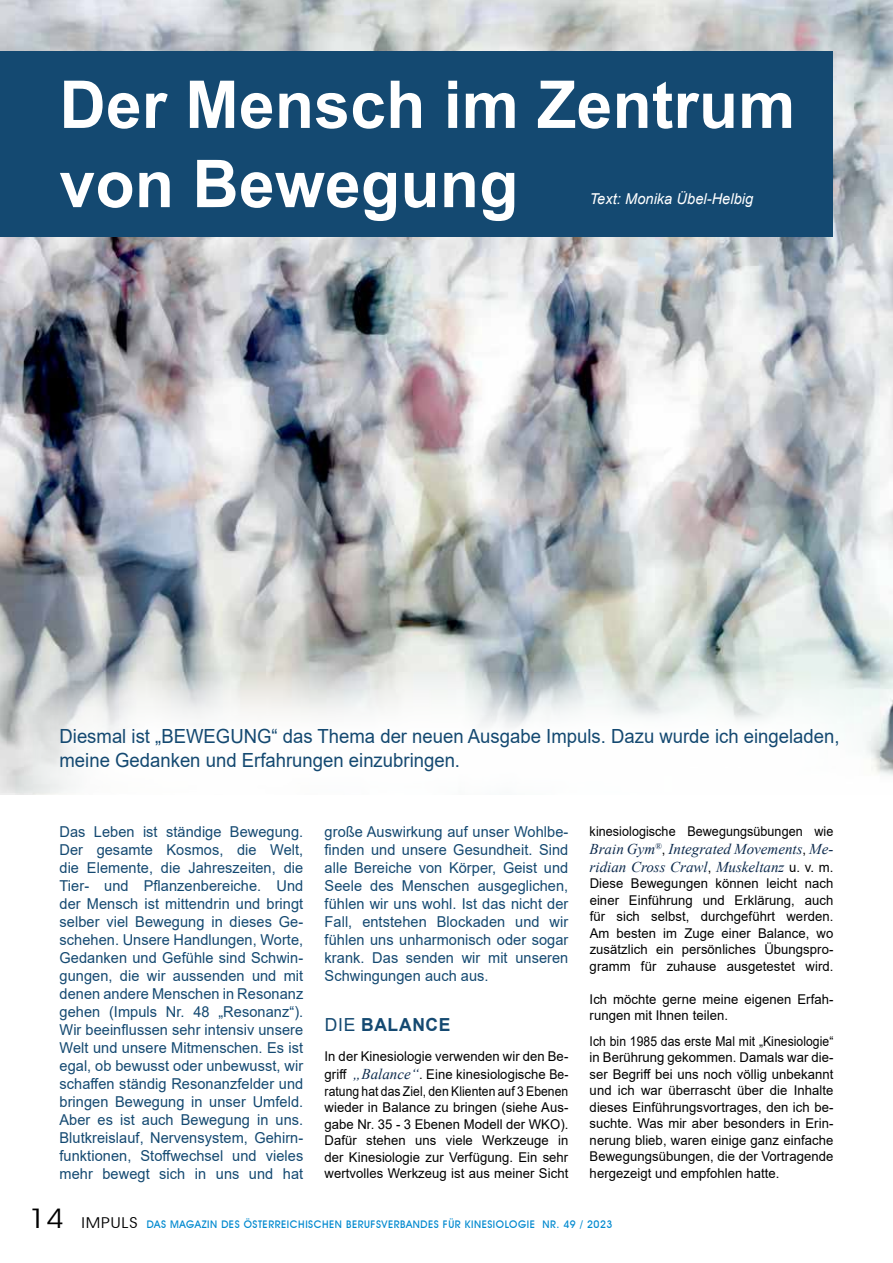
<style>
.page{position:relative;width:893px;height:1263px;background:#fff}
.page>*{position:absolute;margin:0;border:0;box-sizing:border-box;transform-origin:0 0}
.t1{font:700 66px/79.2px "Arial";letter-spacing:.005em;color:#fff}
.t2{font:19.5px/24px "Arial";color:#144971;scale:.95 1}
.t3{font:700 18px "Arial";letter-spacing:.04em;color:#144971}
.t4{font:15px/18px "Arial";letter-spacing:.005em;color:#144971;text-align:justify}
.t5{font:italic 15px/17.7px "Times New Roman";color:#0e2b4d}
.t6{font:italic 15px "Arial";letter-spacing:.005em;color:#fff}
.t7{font:13.5px/16.6px "Arial";letter-spacing:.005em;color:#000;text-align:justify}
.t8{font:13.5px/16.5px "Arial";letter-spacing:.005em;color:#000;text-align:justify;scale:.9 1}
.t9{font:13.5px "Arial";letter-spacing:.005em;color:#000;scale:.93 1}
.t10{font:500 10.5px "Avant Garde IT Cby BT";letter-spacing:.05em;color:#0089cf}
.s1{font-weight:400}
.s2{font-family:"Times New Roman";font-style:italic;font-size:15px;color:#0e2b4d}
.s3{font-family:"Arial";font-style:normal;font-size:13.5px;color:#000}
.s4{font-weight:400;font-size:27px;color:#000}
.s5{font-weight:400;font-size:15px;color:#000}
</style>
<div class="page">
<img style="left:0;top:0;width:893px;height:794px">
<svg style="left:17px;top:673px;width:859px;height:122px"></svg>
<div style="left:0;top:52px;width:833px;height:185px;background:#144971"></div>
<h1 class="t1" style="left:60px;top:66px;width:737px">Der Mensch im Zentrum von Bewegung</h1>
<p class="t6" style="left:590px;top:189px;width:165px">Text: Monika Übel-Helbig</p>
<h2 class="t2" style="left:60px;top:724px;width:823px">Diesmal ist „BEWEGUNG“ das Thema der neuen Ausgabe Impuls. Dazu wurde ich eingeladen, meine Gedanken und Erfahrungen einzubringen.</h2>
<p class="t4" style="left:60px;top:823px;width:245px">Das Leben ist ständige Bewegung.<br>Der gesamte Kosmos, die Welt, die Elemente, die Jahreszeiten, die Tier- und Pflanzenbereiche. Und der Mensch ist mittendrin und bringt selber viel Bewegung in dieses Ge&shy;schehen. Unsere Handlungen, Worte, Gedanken und Gefühle sind Schwin&shy;gungen, die wir aussenden und mit denen andere Menschen in Resonanz gehen (Impuls Nr. 48 „Resonanz“).<br>Wir beeinflussen sehr intensiv unsere Welt und unsere Mitmenschen. Es ist egal, ob bewusst oder unbewusst, wir schaffen ständig Resonanzfelder und bringen Bewegung in unser Umfeld.<br>Aber es ist auch Bewegung in uns.<br>Blutkreislauf, Nervensystem, Gehirn&shy;funktionen, Stoffwechsel und vieles mehr bewegt sich in uns und hat</p>
<p class="t4" style="left:325px;top:823px;width:245px">große Auswirkung auf unser Wohlbe&shy;finden und unsere Gesundheit. Sind alle Bereiche von Körper, Geist und Seele des Menschen ausgeglichen, fühlen wir uns wohl. Ist das nicht der Fall, entstehen Blockaden und wir fühlen uns unharmonisch oder sogar krank. Das senden wir mit unseren Schwingungen auch aus.</p>
<p class="t3" style="left:325px;top:1012px;width:127px"><span class="s1">Die</span> Balance</p>
<p class="t7" style="left:325px;top:1048px;width:245px">I n der Kinesiologie verwenden wir den Be&shy;griff <span class="s2">„Balance“</span>. Eine kinesiologische Be&shy;ratung hat das Ziel, den Klienten auf 3 Ebenen wieder in Balance zu bringen (siehe Aus&shy;gabe Nr. 35 - 3 Ebenen Modell der WKO).<br>Dafür stehen uns viele Werkzeuge in der Kinesiologie zur Verfügung. Ein sehr wertvolles Werkzeug ist aus meiner Sicht</p>
<p class="t9" style="left:590px;top:822px;width:264px">kinesiologische Bewegungsübungen wie</p>
<p class="t5" style="left:590px;top:840px;width:245px">Brain Gym<sup>®</sup><span class="s3">,</span> Integrated Movements<span class="s3">,</span> Me&shy;ridian Cross Crawl<span class="s3">,</span> Muskeltanz <span class="s3">u. v. m.</span></p>
<p class="t7" style="left:590px;top:875px;width:245px">Diese Bewegungen können leicht nach einer Einführung und Erklärung, auch für sich selbst, durchgeführt werden.<br>Am besten im Zuge einer Balance, wo zusätzlich ein persönliches Übungspro&shy;gramm für zuhause ausgetestet wird.</p>
<p class="t7" style="left:590px;top:990px;width:245px">Ich möchte gerne meine eigenen Erfah&shy;rungen mit I hnen teilen.</p>
<p class="t8" style="left:590px;top:1032px;width:272px">Ich bin 1985 das erste Mal mit „Kinesiologie“ in Berührung gekommen. Damals war die&shy;ser Begriff bei uns noch völlig unbekannt und ich war überrascht über die Inhalte dieses Einführungsvortrages, den ich be&shy;suchte. Was mir aber besonders in Erin&shy;nerung blieb, waren einige ganz einfache Bewegungsübungen, die der Vortragende hergezeigt und empfohlen hatte.</p>
<p class="t10" style="left:28px;top:1218px;width:586px"><span class="s4">14</span> <span class="s5">IMPULS</span> DAS MAGAZIN DES ÖSTERREICHISCHEN BERUFSVERBANDES FÜR KINESIOLOGIE NR. 49 / 2023</p>
</div>
